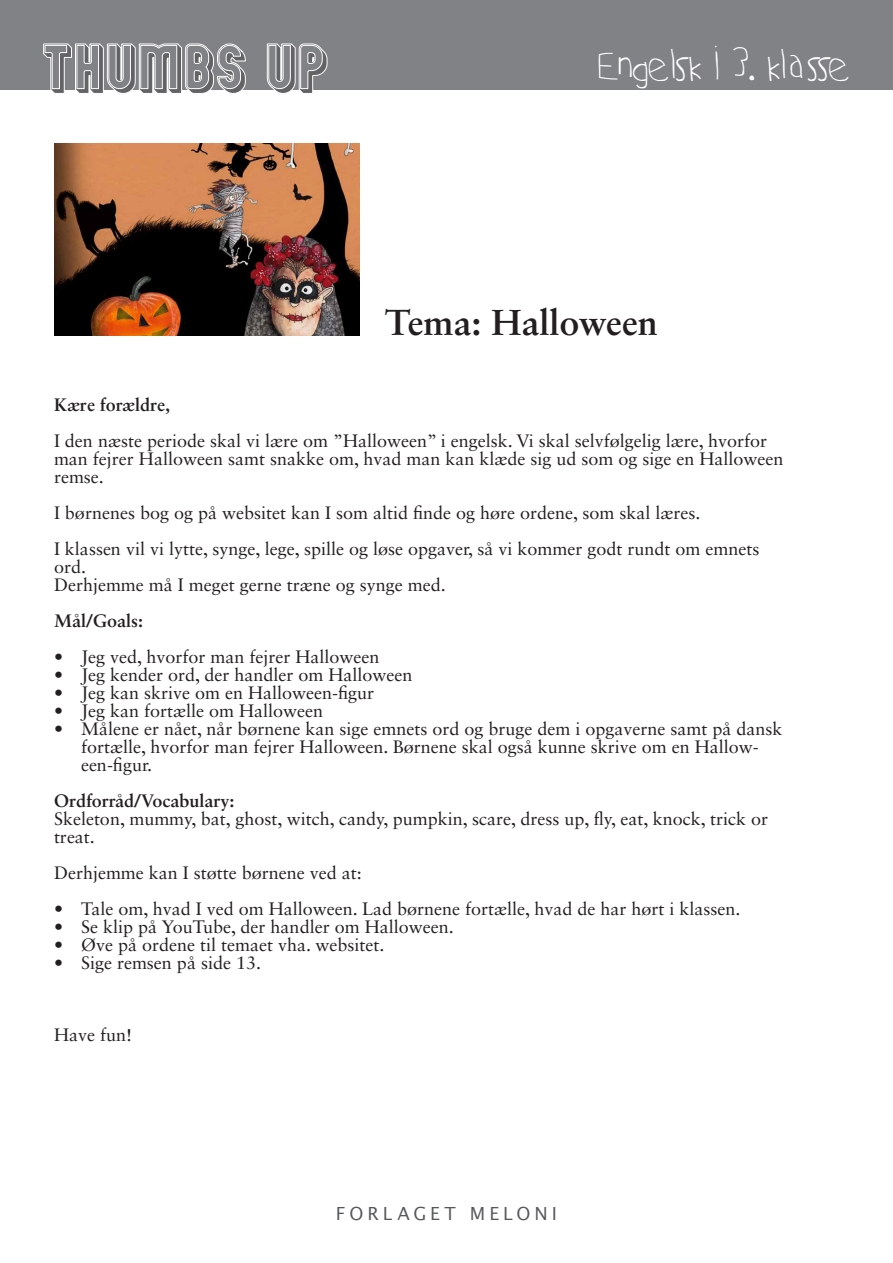
<style>
.page{position:relative;width:893px;height:1263px;background:#fff}
.page>*{position:absolute;margin:0;border:0;box-sizing:border-box;transform-origin:0 0}
.t1{font:49.5px "twobunnies";color:#fff}
.t2{font:700 36px "Sabon LT Std";color:#231f20}
.t3{font:18px/18px "Sabon LT Std";color:#231f20}
.t4{font:700 18px "Sabon LT Std";color:#231f20}
.t5{font:18px "Lucida Sans";letter-spacing:.22em;color:#57585a}
</style>
<div class="page">
<div style="left:0;top:0;width:893px;height:89px;background:#808285"></div>
<svg style="left:43px;top:43px;width:285px;height:50px"></svg>
<img style="left:54px;top:144px;width:306px;height:191px">
<p class="t1" style="left:598px;top:31px;width:254px">Engelsk i 3. klasse</p>
<p class="t2" style="left:385px;top:301px;width:274px">Tema: Halloween</p>
<p class="t4" style="left:54px;top:394px;width:118px">Kære forældre,</p>
<p class="t3" style="left:54px;top:432px;width:731px">I den næste periode skal vi lære om ”Halloween” i engelsk. Vi skal selvfølgelig lære, hvorfor man fejrer Halloween samt snakke om, hvad man kan klæde sig ud som og sige en Halloween remse.</p>
<p class="t3" style="left:54px;top:504px;width:648px">I børnenes bog og på websitet kan I som altid finde og høre ordene, som skal læres.</p>
<p class="t3" style="left:54px;top:540px;width:707px">I klassen vil vi lytte, synge, lege, spille og løse opgaver, så vi kommer godt rundt om emnets ord.</p>
<p class="t3" style="left:54px;top:576px;width:393px">Derhjemme må I meget gerne træne og synge med.</p>
<p class="t4" style="left:54px;top:610px;width:91px">Mål/Goals:</p>
<p class="t3" style="left:54px;top:648px;width:327px">• Jeg ved, hvorfor man fejrer Halloween</p>
<p class="t3" style="left:54px;top:666px;width:360px">• Jeg kender ord, der handler om Halloween</p>
<p class="t3" style="left:54px;top:684px;width:322px">• Jeg kan skrive om en Halloween-figur</p>
<p class="t3" style="left:54px;top:702px;width:271px">• Jeg kan fortælle om Halloween</p>
<p class="t3" style="left:81px;top:720px;width:703px;text-indent:-27px">• Målene er nået, når børnene kan sige emnets ord og bruge dem i opgaverne samt på dansk fortælle, hvorfor man fejrer Halloween. Børnene skal også kunne skrive om en Hallow&shy;een-figur.</p>
<p class="t4" style="left:54px;top:790px;width:182px">Ordforråd/Vocabulary:</p>
<p class="t3" style="left:54px;top:810px;width:716px">Skeleton, mummy, bat, ghost, witch, candy, pumpkin, scare, dress up, fly, eat, knock, trick or treat.</p>
<p class="t3" style="left:54px;top:864px;width:309px">Derhjemme kan I støtte børnene ved at:</p>
<p class="t3" style="left:54px;top:900px;width:688px">• Tale om, hvad I ved om Halloween. Lad børnene fortælle, hvad de har hørt i klassen.</p>
<p class="t3" style="left:54px;top:918px;width:401px">• Se klip på YouTube, der handler om Halloween.</p>
<p class="t3" style="left:54px;top:936px;width:332px">• Øve på ordene til temaet vha. websitet.</p>
<p class="t3" style="left:54px;top:954px;width:209px">• Sige remsen på side 13.</p>
<p class="t3" style="left:54px;top:1026px;width:80px">Have fun!</p>
<p class="t5" style="left:336px;top:1203px;width:223px">FORLAGET MELONI</p>
</div>
